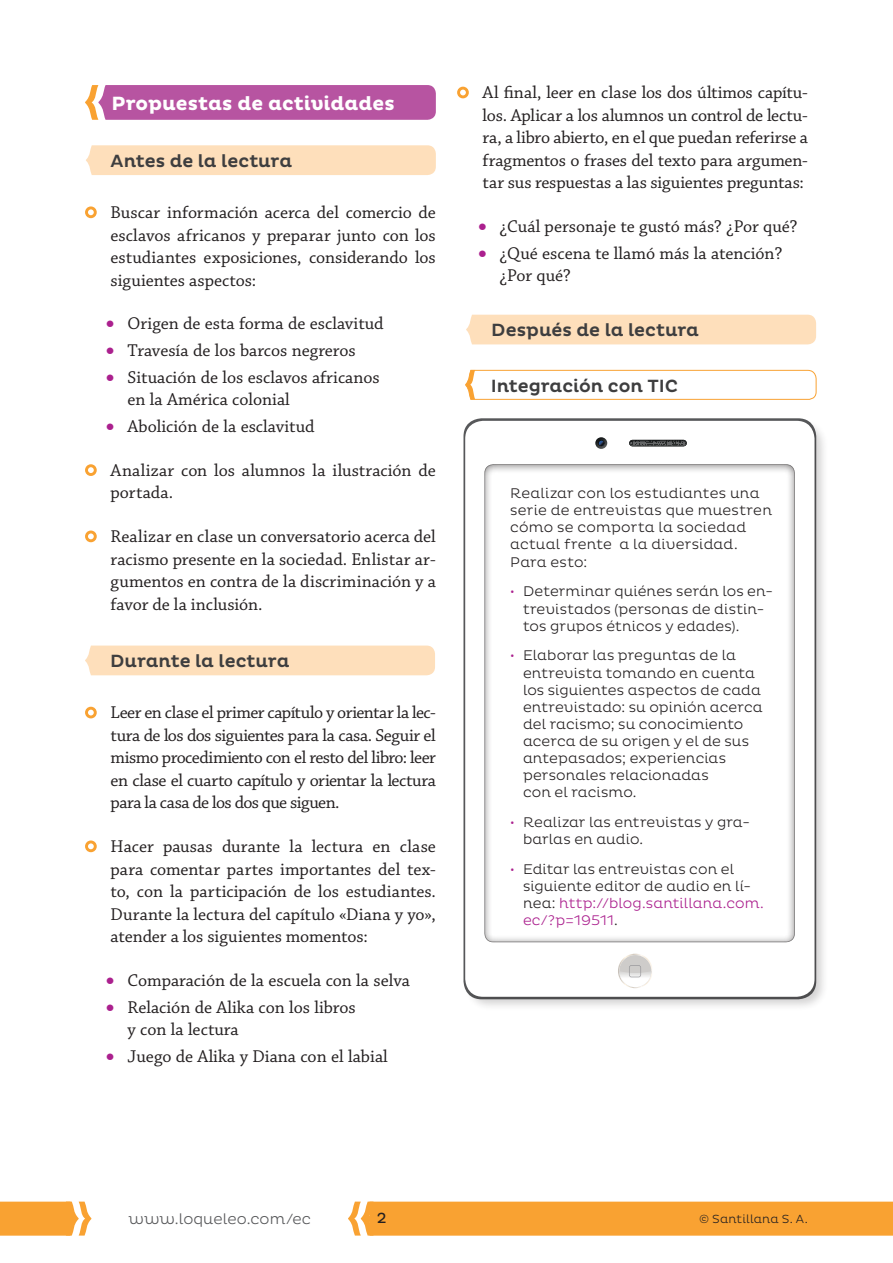
<style>
.page{position:relative;width:893px;height:1263px;background:#fff}
.page>*{position:absolute;margin:0;border:0;box-sizing:border-box;transform-origin:0 0}
.TITULOS{font:700 19.5px "Pluto";letter-spacing:-.005em;color:#fff}
.PARRAFO_TABULADO{font:18px/22.5px "Chaparral Pro";color:#231f20;text-align:justify}
.SUBTITULOS{font:500 18px "Pluto";letter-spacing:-.005em;color:#3e3e3f}
.t1{font:300 15px "Pluto";letter-spacing:.005em;color:#57585a}
.t2{font:15px "Pluto";color:#231f20}
.TIC{font:300 14.25px/17.1px "Pluto";letter-spacing:.005em;color:#231f20}
.t3{font:300 12px "Pluto";letter-spacing:.01em;color:#231f20}
.s1{font-family:"Wattauchimma";color:#ab208e}
.s2{color:#ab208e}
</style>
<div class="page">
<svg style="left:0;top:1201px;width:91px;height:35px;background:#f9ae4e"></svg>
<svg style="left:348px;top:1201px;width:545px;height:35px;background:#f9a63b"></svg>
<svg style="left:85px;top:85px;width:351px;height:35px;background:#bb5ca3"></svg>
<div style="left:86px;top:145px;width:350px;height:30px;background:#fedfbb"></div>
<div style="left:85px;top:206px;width:12px;height:12px;border:3px solid #f9a232;border-radius:50%"></div>
<div style="left:85px;top:464px;width:12px;height:12px;border:3px solid #f9a232;border-radius:50%"></div>
<div style="left:85px;top:530px;width:12px;height:12px;border:3px solid #f9a232;border-radius:50%"></div>
<div style="left:85px;top:645px;width:350px;height:30px;background:#fedfbb"></div>
<div style="left:85px;top:707px;width:12px;height:11px;border:3px solid #f9a232;border-radius:50%"></div>
<div style="left:85px;top:840px;width:12px;height:12px;border:3px solid #f9a232;border-radius:50%"></div>
<div style="left:466px;top:315px;width:350px;height:29px;background:#fedfbb"></div>
<svg style="left:465px;top:370px;width:352px;height:30px"></svg>
<div style="left:463px;top:419px;width:366px;height:592px;background:#231f20;opacity:.2"></div>
<div style="left:465px;top:421px;width:349px;height:576px;background:#fff;border-radius:18px"></div>
<svg style="left:595px;top:437px;width:12px;height:12px"></svg>
<svg style="left:629px;top:440px;width:58px;height:7px"></svg>
<svg style="left:618px;top:954px;width:34px;height:34px"></svg>
<div style="left:457px;top:87px;width:12px;height:11px;border:3px solid #f9a232;border-radius:50%"></div>
<p class="TITULOS" style="left:111px;top:92px;width:285px">Propuestas de actividades</p>
<p class="SUBTITULOS" style="left:111px;top:151px;width:183px">Antes de la lectura</p>
<p class="PARRAFO_TABULADO" style="left:111px;top:202px;width:327px">Buscar información acerca del comercio de esclavos africanos y preparar junto con los estudiantes exposiciones, considerando los siguientes aspectos:</p>
<p class="PARRAFO_TABULADO" style="left:106px;top:313px;width:279px"><span class="s1">•</span> Origen de esta forma de esclavitud</p>
<p class="PARRAFO_TABULADO" style="left:106px;top:340px;width:251px"><span class="s1">•</span> Travesía de los barcos negreros</p>
<p class="PARRAFO_TABULADO" style="left:128px;top:367px;width:254px;text-indent:-21px"><span class="s1">•</span> Situación de los esclavos africanos en la América colonial</p>
<p class="PARRAFO_TABULADO" style="left:106px;top:416px;width:210px"><span class="s1">•</span> Abolición de la esclavitud</p>
<p class="PARRAFO_TABULADO" style="left:111px;top:460px;width:327px">Analizar con los alumnos la ilustración de portada.</p>
<p class="PARRAFO_TABULADO" style="left:111px;top:526px;width:327px">Realizar en clase un conversatorio acerca del racismo presente en la sociedad. Enlistar ar&shy;gumentos en contra de la discriminación y a favor de la inclusión.</p>
<p class="SUBTITULOS" style="left:110px;top:651px;width:181px">Durante la lectura</p>
<p class="PARRAFO_TABULADO" style="left:111px;top:702px;width:327px">Leer en clase el primer capítulo y orientar la lec&shy;tura de los dos siguientes para la casa. Seguir el mismo procedimiento con el resto del libro: leer en clase el cuarto capítulo y orientar la lectura para la casa de los dos que siguen.</p>
<p class="PARRAFO_TABULADO" style="left:111px;top:836px;width:327px">Hacer pausas durante la lectura en clase para comentar partes importantes del tex&shy;to, con la participación de los estudiantes.<br>Durante la lectura del capítulo «Diana y yo», atender a los siguientes momentos:</p>
<p class="PARRAFO_TABULADO" style="left:106px;top:970px;width:305px"><span class="s1">•</span> Comparación de la escuela con la selva</p>
<p class="PARRAFO_TABULADO" style="left:128px;top:996px;width:230px;text-indent:-21px"><span class="s1">•</span> Relación de Alika con los libros y con la lectura</p>
<p class="PARRAFO_TABULADO" style="left:106px;top:1046px;width:283px"><span class="s1">•</span> Juego de Alika y Diana con el labial</p>
<p class="PARRAFO_TABULADO" style="left:483px;top:82px;width:327px">Al final, leer en clase los dos últimos capítu&shy;los. Aplicar a los alumnos un control de lectu&shy;ra, a libro abierto, en el que puedan referirse a fragmentos o frases del texto para argumen&shy;tar sus respuestas a las siguientes preguntas:</p>
<p class="PARRAFO_TABULADO" style="left:478px;top:216px;width:321px"><span class="s1">•</span> ¿Cuál personaje te gustó más? ¿Por qué?</p>
<p class="PARRAFO_TABULADO" style="left:500px;top:243px;width:284px;text-indent:-21px"><span class="s1">•</span> ¿Qué escena te llamó más la atención? ¿Por qué?</p>
<p class="SUBTITULOS" style="left:491px;top:320px;width:209px">Después de la lectura</p>
<p class="SUBTITULOS" style="left:491px;top:375px;width:189px">Integración con TIC</p>
<p class="TIC" style="left:510px;top:485px;width:263px">Realizar con los estudiantes una serie de entrevistas que muestren cómo se comporta la sociedad actual frente a la diversidad.<br>Para esto:</p>
<p class="TIC" style="left:523px;top:583px;width:252px;text-indent:-13px"><span class="s2">•</span> Determinar quiénes serán los en&shy;trevistados (personas de distin&shy;tos grupos étnicos y edades).</p>
<p class="TIC" style="left:523px;top:647px;width:241px;text-indent:-13px"><span class="s2">•</span> Elaborar las preguntas de la entrevista tomando en cuenta los siguientes aspectos de cada entrevistado: su opinión acerca del racismo; su conocimiento acerca de su origen y el de sus antepasados; experiencias personales relacionadas<br>con el racismo.</p>
<p class="TIC" style="left:523px;top:814px;width:228px;text-indent:-13px"><span class="s2">•</span> Realizar las entrevistas y gra&shy;barlas en audio.</p>
<p class="TIC" style="left:523px;top:861px;width:242px;text-indent:-13px"><span class="s2">•</span> Editar las entrevistas con el siguiente editor de audio en lí&shy;nea: <span class="s2">http://blog.santillana.com. ec/?p=19511</span>.</p>
<p class="t1" style="left:128px;top:1210px;width:184px">www.loqueleo.com/ec</p>
<p class="t2" style="left:377px;top:1209px;width:11px">2</p>
<p class="t3" style="left:699px;top:1212px;width:110px">© Santillana S. A.</p>
</div>
